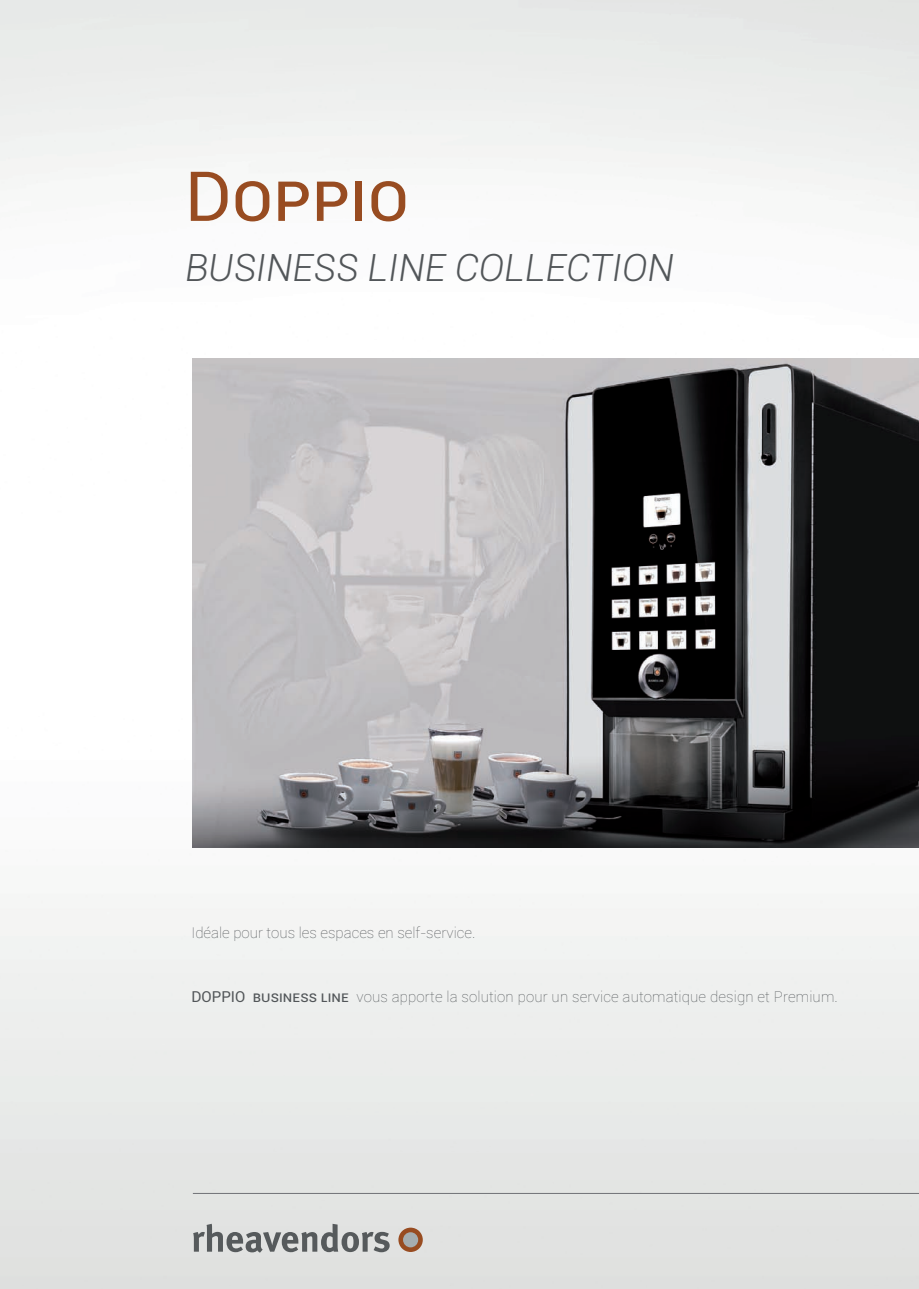
<style>
.page{position:relative;width:919px;height:1289px;background:#fff}
.page>*{position:absolute;margin:0;border:0;box-sizing:border-box;transform-origin:0 0}
.t1{font:69px "Roboto";color:#984c21}
.t2{font:italic 300 37.5px "Roboto";color:#525659}
.t3{font:100 15px "Roboto";letter-spacing:.01em;color:#525659}
.s1{font-weight:400}
</style>
<div class="page">
<img style="left:0;top:0;width:918px;height:1288px">
<img style="left:192px;top:358px;width:726px;height:489px">
<hr style="left:193px;top:1192px;width:725px;height:1px;background:#707277">
<svg style="left:193px;top:1223px;width:196px;height:29px;background:#abadad"></svg>
<svg style="left:398px;top:1227px;width:25px;height:24px"></svg>
<div style="left:403px;top:1232px;width:15px;height:15px;background:#a5adb0;border-radius:50%"></div>
<h1 class="t1" style="left:185px;top:148px;width:225px">DOPPIO</h1>
<h2 class="t2" style="left:185px;top:241px;width:487px">BUSINESS LINE COLLECTION</h2>
<p class="t3" style="left:191px;top:921px;width:285px">Idéale pour tous les espaces en self-service.</p>
<p class="t3" style="left:191px;top:986px;width:647px"><span class="s1">DOPPIO BUSINESS LINE</span> vous apporte la solution pour un service automatique design et Premium.</p>
</div>
